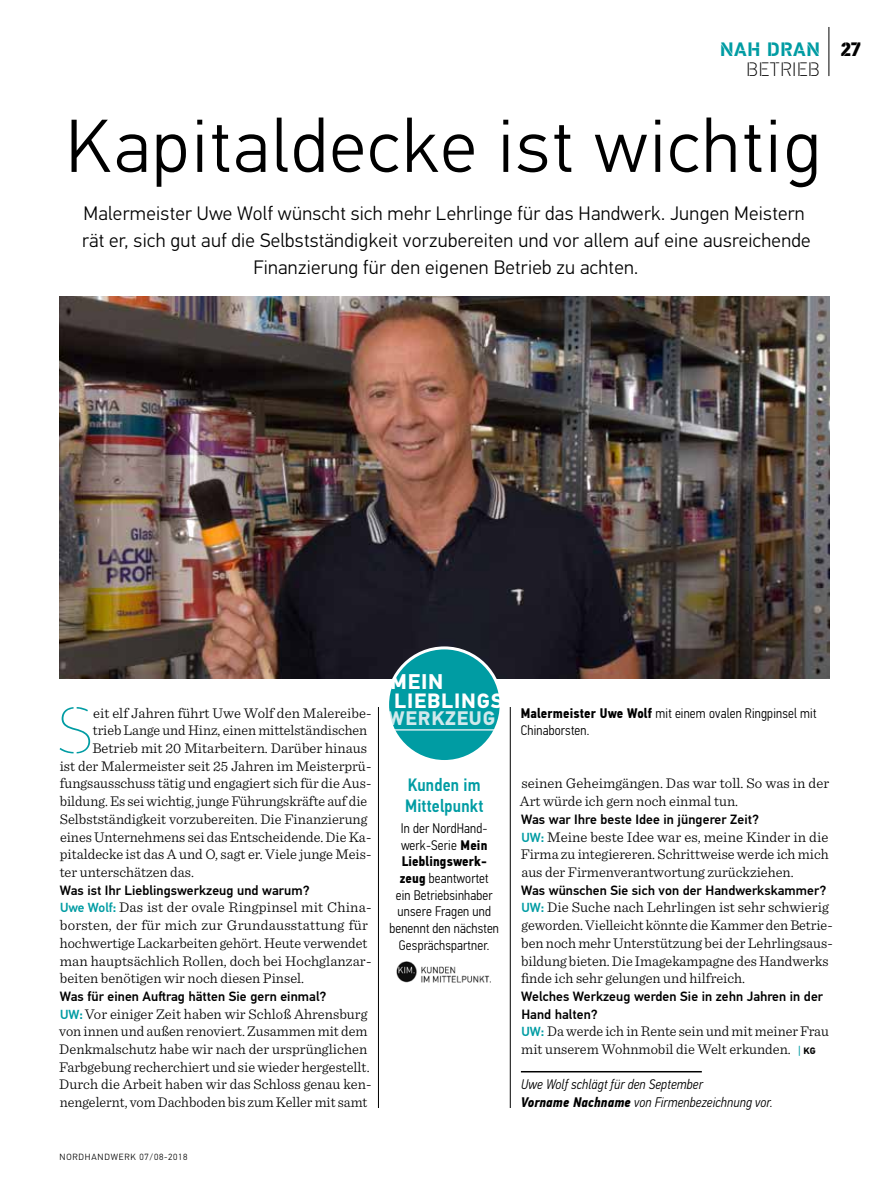
<style>
.page{position:relative;width:893px;height:1191px;background:#fff}
.page>*{position:absolute;margin:0;border:0;box-sizing:border-box;transform-origin:0 0}
.t1{font:300 75px "PF Din Text Pro";letter-spacing:.03em;color:#000}
.t2{font:100 65.55px "PF Din Stencil";color:#009ca3}
.t3{font:700 21.3px "PF Din Text Pro";color:#fff}
.t4{font:700 20.85px "PF Din Text Pro";letter-spacing:.04em;color:#fff}
.t5{font:700 19.65px "PF Din Text Pro";letter-spacing:.04em;color:#d0e9ec}
.t6{font:300 19.5px/27px "PF Din Text Pro";letter-spacing:.015em;color:#000;text-align:center}
.t7{font:700 19.5px "PF Din Stencil";letter-spacing:.035em;color:#009ca3}
.t8{font:100 19.5px "PF Din Stencil";letter-spacing:.035em;color:#000}
.t9{font:900 19.5px "PF Din Stencil";color:#000}
.t10{font:500 18px/21px "PF Din Text Cond Pro";letter-spacing:.01em;color:#009ca3}
.t11{font:300 14.7px/17.7px "Sentinel";color:#000}
.t12{font:300 13.95px/16.6px "PF Din Text Cond Pro";letter-spacing:.01em;color:#000}
.t13{font:italic 300 13.95px/17.7px "PF Din Text Cond Pro";letter-spacing:.01em;color:#000}
.t14{font:500 13.5px/17.7px "PF Din Text Pro";letter-spacing:.005em;color:#000}
.t15{font:300 9px "PF Din Text Pro";letter-spacing:.09em;color:#000}
.s1{font-family:"PF Din Text Pro";font-weight:500;font-size:13.2px;color:#009ca3}
.s2{font-weight:700}
.s3{font-family:"PF Din Text Pro";font-weight:400;font-size:11.4px;color:#009ca3}
.s4{font-family:"PF Din Text Pro";font-weight:700;font-size:9.3px}
</style>
<div class="page">
<img style="left:60px;top:296px;width:769px;height:382px">
<hr style="left:378px;top:708px;width:1px;height:399px;background:#000">
<hr style="left:510px;top:708px;width:1px;height:399px;background:#000">
<hr style="left:521px;top:1071px;width:181px;height:1px;background:#000">
<div style="left:388px;top:648px;width:113px;height:113px;background:#009ca3;border-radius:50%"></div>
<hr style="left:388px;top:729px;width:107px;height:1px;background:#d0e9ec">
<div style="left:386px;top:646px;width:117px;height:117px;border:3px solid #fff;border-radius:50%"></div>
<img style="left:396px;top:961px;width:94px;height:22px">
<hr style="left:829px;top:27px;width:1px;height:49px;background:#000">
<h3 class="t7" style="left:720px;top:38px;width:101px">NAH DRAN</h3>
<h3 class="t8" style="left:746px;top:59px;width:72px">BETRIEB</h3>
<h1 class="t1" style="left:66px;top:103px;width:757px">Kapitaldecke ist wichtig</h1>
<h3 class="t6" style="left:82px;top:200px;width:730px">Malermeister Uwe Wolf wünscht sich mehr Lehrlinge für das Handwerk. Jungen Meistern rät er, sich gut auf die Selbstständigkeit vorzubereiten und vor allem auf eine ausreichende<br>Finanzierung für den eigenen Betrieb zu achten.</h3>
<h3 class="t9" style="left:840px;top:37px;width:22px">27</h3>
<h2 class="t2" style="left:58px;top:694px;width:37px">S</h2>
<p class="t11" style="left:93px;top:703px;width:280px">eit elf Jahren führt Uwe Wolf den Malereibe-</p>
<p class="t11" style="left:93px;top:720px;width:276px">trieb Lange und Hinz, einen mittelständischen</p>
<p class="t11" style="left:92px;top:738px;width:276px">Betrieb mit 20 Mitarbeitern. Darüber hinaus</p>
<p class="t11" style="left:60px;top:756px;width:313px">ist der Malermeister seit 25 Jahren im Meisterprü-</p>
<p class="t11" style="left:60px;top:773px;width:313px">fungsausschuss tätig und engagiert sich für die Aus-</p>
<p class="t11" style="left:60px;top:791px;width:309px">bildung. Es sei wichtig, junge Führungskräfte auf die</p>
<p class="t11" style="left:60px;top:809px;width:309px">Selbstständigkeit vorzubereiten. Die Finanzierung</p>
<p class="t11" style="left:60px;top:827px;width:313px">eines Unternehmens sei das Entscheidende. Die Ka-</p>
<p class="t11" style="left:60px;top:844px;width:313px">pitaldecke ist das A und O, sagt er. Viele junge Meis-</p>
<p class="t11" style="left:60px;top:862px;width:136px">ter unterschätzen das.</p>
<p class="t14" style="left:60px;top:881px;width:251px">Was ist Ihr Lieblingswerkzeug und warum?</p>
<p class="t11" style="left:60px;top:897px;width:313px"><span class="s1">Uwe Wolf:</span> Das ist der ovale Ringpinsel mit China&shy;borsten, der für mich zur Grundausstattung für hochwertige Lackarbeiten gehört. Heute verwendet man hauptsächlich Rollen, doch bei Hochglanzar&shy;beiten benötigen wir noch diesen Pinsel.</p>
<p class="t14" style="left:60px;top:987px;width:268px">Was für einen Auftrag hätten Sie gern einmal?</p>
<p class="t11" style="left:59px;top:1004px;width:314px"><span class="s1">UW:</span> Vor einiger Zeit haben wir Schloß Ahrensburg von innen und außen renoviert. Zusammen mit dem Denkmalschutz habe wir nach der ursprünglichen Farbgebung recherchiert und sie wieder hergestellt.<br>Durch die Arbeit haben wir das Schloss genau ken&shy;nengelernt, vom Dachboden bis zum Keller mit samt</p>
<h3 class="t3" style="left:390px;top:669px;width:54px">MEIN</h3>
<h3 class="t4" style="left:394px;top:688px;width:110px">LIEBLINGS</h3>
<h3 class="t5" style="left:388px;top:706px;width:109px">WERKZEUG</h3>
<p class="t10" style="left:405px;top:774px;width:80px">Kunden im<br>Mittelpunkt</p>
<p class="t12" style="left:389px;top:820px;width:111px;text-align:center">In der NordHand&shy;werk-Serie <span class="s2">Mein<br>Lieblingswerk&shy;zeug</span> beantwortet<br>ein Betriebsinhaber unsere Fragen und benennt den nächsten<br>Gesprächspartner.</p>
<p class="t12" style="left:521px;top:704px;width:297px;line-height:17.7px"><span class="s2">Malermeister Uwe Wolf</span> mit einem ovalen Ringpinsel mit<br>Chinaborsten.</p>
<p class="t11" style="left:520px;top:773px;width:311px">seinen Geheimgängen. Das war toll. So was in der<br>Art würde ich gern noch einmal tun.</p>
<p class="t14" style="left:521px;top:810px;width:239px">Was war Ihre beste Idee in jüngerer Zeit?</p>
<p class="t11" style="left:521px;top:827px;width:310px;text-align:justify"><span class="s1">UW:</span> Meine beste Idee war es, meine Kinder in die Firma zu integiereren. Schrittweise werde ich mich aus der Firmenverantwortung zurückziehen.</p>
<p class="t14" style="left:521px;top:881px;width:307px">Was wünschen Sie sich von der Handwerkskammer?</p>
<p class="t11" style="left:521px;top:897px;width:313px"><span class="s1">UW:</span> Die Suche nach Lehrlingen ist sehr schwierig geworden. Vielleicht könnte die Kammer den Betrie&shy;ben noch mehr Unterstützung bei der Lehrlingsaus&shy;bildung bieten. Die Imagekampagne des Handwerks finde ich sehr gelungen und hilfreich.</p>
<p class="t14" style="left:521px;top:987px;width:303px">Welches Werkzeug werden Sie in zehn Jahren in der<br>Hand halten?</p>
<p class="t11" style="left:521px;top:1021px;width:309px"><span class="s1">UW:</span> Da werde ich in Rente sein und mit meiner Frau mit unserem Wohnmobil die Welt erkunden. <span class="s3">|</span> <span class="s4">KG</span></p>
<p class="t13" style="left:521px;top:1076px;width:254px">Uwe Wolf schlägt für den September<br><span class="s2">Vorname Nachname</span> von Firmenbezeichnung vor.</p>
<p class="t15" style="left:60px;top:1152px;width:129px">Nordhan dwerk 07/08-2018</p>
</div>
